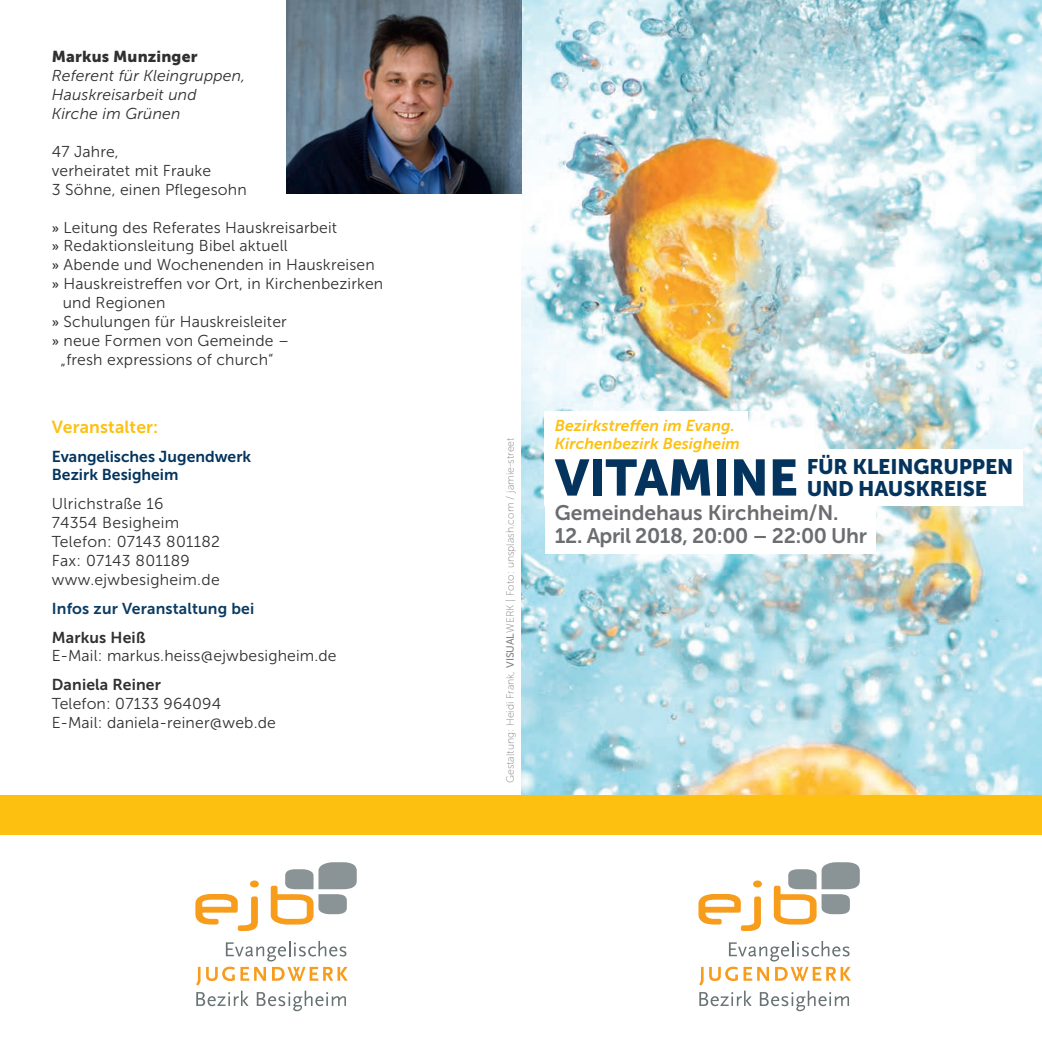
<style>
.page{position:relative;width:1042px;height:1042px;background:#fff}
.page>*{position:absolute;margin:0;border:0;box-sizing:border-box;transform-origin:0 0}
.t1{font:50.75px "Museo Sans 900";letter-spacing:-.01em;color:#04345d}
.t2{font:21px/21.2px "Museo Sans 900";letter-spacing:-.01em;color:#04345d}
.t3{font:21px "Museo Sans 700";letter-spacing:-.02em;color:#6c6d70}
.t4{font:21px "Museo Sans 700";color:#6c6d70}
.t5{font:17.5px "Museo Sans 700";letter-spacing:.01em;color:#fdc011}
.t6{font:15.75px/18.9px "Museo Sans 300";letter-spacing:.01em;color:#312f30}
.t7{font:italic 15.75px/18.9px "Museo Sans 300";letter-spacing:.01em;color:#312f30}
.t8{font:italic 15.75px/17.5px "Museo Sans 700";letter-spacing:.005em;color:#fdc011}
.t9{font:15.75px/18.9px "Museo Sans 700";color:#04345d}
.t10{font:15.75px "Museo Sans 700";letter-spacing:.01em;color:#0b3b62}
.t11{font:15.75px "Museo Sans 700";letter-spacing:.01em;color:#312f30}
.t12{font:15.75px "Museo Sans 900";color:#312f30}
.t13{font:10.5px "Museo Sans 100";color:#808285}
.s1{font-family:"Source Sans Pro";font-weight:600}
.s2{font-family:"Museo Sans 500"}
</style>
<div class="page">
<img style="left:521px;top:0;width:521px;height:795px">
<div style="left:0;top:795px;width:1042px;height:39px;background:#fdc011"></div>
<img style="left:286px;top:0;width:236px;height:193px">
<div style="left:545px;top:411px;width:203px;height:48px;background:#fff"></div>
<div style="left:545px;top:502px;width:330px;height:52px;background:#fff"></div>
<div style="left:545px;top:449px;width:478px;height:57px;background:#fff"></div>
<svg style="left:774px;top:862px;width:86px;height:62px"></svg>
<svg style="left:753px;top:880px;width:9px;height:7px"></svg>
<svg style="left:698px;top:894px;width:63px;height:37px"></svg>
<svg style="left:699px;top:941px;width:152px;height:70px"></svg>
<svg style="left:271px;top:862px;width:86px;height:62px"></svg>
<svg style="left:250px;top:880px;width:9px;height:7px"></svg>
<svg style="left:195px;top:894px;width:63px;height:37px"></svg>
<svg style="left:196px;top:941px;width:152px;height:70px"></svg>
<p class="t12" style="left:52px;top:48px;width:147px">MARKUS MUNZINGER</p>
<p class="t7" style="left:52px;top:67px;width:195px">Referent für Kleingruppen,<br>Hauskreisarbeit und<br>Kirche im Grünen</p>
<p class="t6" style="left:52px;top:142px;width:196px">47 Jahre,<br>verheiratet mit Frauke<br>3 Söhne, einen Pflegesohn</p>
<p class="t6" style="left:52px;top:218px;width:287px"><span class="s1">»</span> Leitung des Referates Hauskreisarbeit</p>
<p class="t6" style="left:52px;top:237px;width:237px"><span class="s1">»</span> Redaktionsleitung Bibel aktuell</p>
<p class="t6" style="left:52px;top:256px;width:324px"><span class="s1">»</span> Abende und Wochenenden in Hauskreisen</p>
<p class="t6" style="left:52px;top:274px;width:333px"><span class="s1">»</span> Hauskreistreffen vor Ort, in Kirchenbezirken</p>
<p class="t6" style="left:63px;top:293px;width:104px">und Regionen</p>
<p class="t6" style="left:52px;top:312px;width:236px"><span class="s1">»</span> Schulungen für Hauskreisleiter</p>
<p class="t6" style="left:52px;top:331px;width:239px"><span class="s1">»</span> neue Formen von Gemeinde –</p>
<p class="t6" style="left:61px;top:350px;width:214px">„fresh expressions of church“</p>
<p class="t5" style="left:52px;top:417px;width:108px">Veranstalter:</p>
<p class="t9" style="left:52px;top:447px;width:201px">Evangelisches Jugendwerk<br>Bezirk Besigheim</p>
<p class="t6" style="left:52px;top:494px;width:170px">Ulrichstraße 16<br>74354 Besigheim<br>Telefon: 07143 801182<br>Fax: 07143 801189 www.ejwbesigheim.de</p>
<p class="t10" style="left:52px;top:599px;width:204px">Infos zur Veranstaltung bei</p>
<p class="t11" style="left:52px;top:628px;width:95px">Markus Heiß</p>
<p class="t6" style="left:52px;top:647px;width:286px">E-Mail: markus.heiss@ejwbesigheim.de</p>
<p class="t11" style="left:52px;top:676px;width:111px">Daniela Reiner</p>
<p class="t6" style="left:52px;top:694px;width:225px">Telefon: 07133 964094<br>E-Mail: daniela-reiner@web.de</p>
<p class="t13" style="left:505px;top:783px;width:347px;rotate:-90deg">Gestaltung: Heidi Frank, <span class="s2">VISUAL</span>WERK | Foto: unsplash.com / jamie-street</p>
<p class="t8" style="left:555px;top:417px;width:187px">Bezirkstreffen im Evang.<br>Kirchenbezirk Besigheim</p>
<h1 class="t1" style="left:555px;top:449px;width:245px">VITAMINE</h1>
<h2 class="t4" style="left:555px;top:501px;width:285px">Gemeindehaus Kirchheim/N.</h2>
<h2 class="t3" style="left:555px;top:524px;width:314px">12. April 2018, 20:00 – 22:00 Uhr</h2>
<h2 class="t2" style="left:807px;top:456px;width:208px">FÜR KLEINGRUPPEN<br>UND HAUSKREISE</h2>
</div>
